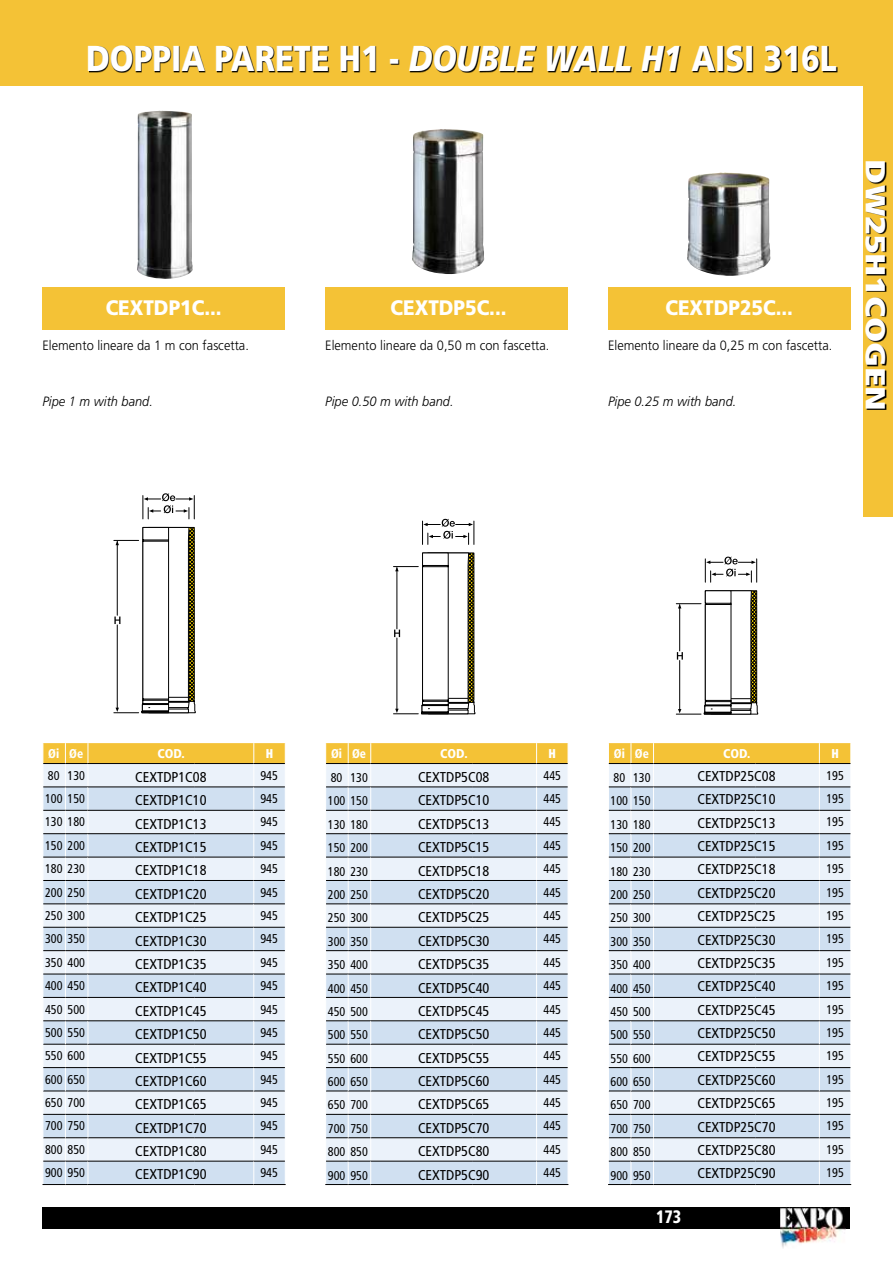
<style>
.page{position:relative;width:893px;height:1263px;background:#fff}
.page>*{position:absolute;margin:0;border:0;box-sizing:border-box;transform-origin:0 0}
.t1{font:900 36px "Frutiger";color:#fff;scale:.85 1}
.t2{font:900 condensed 27.45px "Frutiger";color:#fff;scale:1.31 1}
.t3{font:900 21px "Frutiger";color:#fff;scale:.9 1}
.t4{font:900 condensed 18px "Frutiger";color:#fff;scale:.9 1}
.t5{font:condensed 14.25px/23.4px "Frutiger";color:#000;text-align:justify}
.t6{font:300 13.5px "Frutiger";color:#000;scale:.95 1}
.t7{font:italic 300 13.5px "Frutiger";color:#000;scale:.95 1}
.t8{font:condensed 12.75px/23.4px "Frutiger";color:#000;text-align:justify;scale:.95 1}
.t9{font:900 condensed 12.75px "Frutiger";color:#fff}
.t10{font:900 condensed 12.75px "Frutiger";color:#fff;scale:.9 1}
.t11{font:900 condensed 12.75px "Frutiger";color:#fff;scale:.9 1}
.s1{font-style:italic}
</style>
<div class="page">
<div style="left:43px;top:1207px;width:807px;height:21px;background:#000"></div>
<img style="left:781px;top:1207px;width:65px;height:41px">
<svg style="left:43px;top:743px;width:243px;height:442px;background:#d5dde2"></svg>
<hr style="left:254px;top:1020px;width:31px;height:1px;background:#000">
<hr style="left:254px;top:1067px;width:31px;height:1px;background:#000">
<hr style="left:254px;top:1114px;width:31px;height:1px;background:#000">
<hr style="left:254px;top:1161px;width:31px;height:1px;background:#000">
<hr style="left:254px;top:1184px;width:32px;height:1px;background:#000">
<div style="left:325px;top:287px;width:243px;height:43px;background:#f4c236"></div>
<svg style="left:325px;top:743px;width:244px;height:442px;background:#d5dde2"></svg>
<hr style="left:537px;top:1020px;width:31px;height:1px;background:#000">
<hr style="left:537px;top:1067px;width:31px;height:1px;background:#000">
<hr style="left:537px;top:1114px;width:31px;height:1px;background:#000">
<hr style="left:537px;top:1161px;width:31px;height:1px;background:#000">
<hr style="left:537px;top:1184px;width:31px;height:1px;background:#000">
<svg style="left:608px;top:743px;width:243px;height:442px;background:#d5dde2"></svg>
<hr style="left:819px;top:1020px;width:31px;height:1px;background:#000">
<hr style="left:819px;top:1067px;width:31px;height:1px;background:#000">
<hr style="left:819px;top:1114px;width:31px;height:1px;background:#000">
<hr style="left:819px;top:1161px;width:31px;height:1px;background:#000">
<hr style="left:819px;top:1184px;width:32px;height:1px;background:#000">
<div style="left:608px;top:287px;width:242px;height:43px;background:#f4c236"></div>
<div style="left:0;top:0;width:893px;height:85px;background:#f4c236"></div>
<svg style="left:89px;top:46px;width:749px;height:26px"></svg>
<div style="left:863px;top:0;width:30px;height:517px;background:#f4c236"></div>
<svg style="left:866px;top:163px;width:21px;height:247px"></svg>
<img style="left:412px;top:129px;width:72px;height:145px">
<img style="left:687px;top:172px;width:83px;height:104px">
<svg style="left:422px;top:519px;width:53px;height:25px"></svg>
<svg style="left:393px;top:552px;width:83px;height:162px"></svg>
<svg style="left:705px;top:557px;width:52px;height:25px"></svg>
<svg style="left:676px;top:590px;width:82px;height:125px"></svg>
<div style="left:43px;top:287px;width:242px;height:43px;background:#f4c236"></div>
<img style="left:137px;top:111px;width:56px;height:168px">
<svg style="left:143px;top:493px;width:52px;height:26px"></svg>
<svg style="left:114px;top:527px;width:82px;height:186px"></svg>
<h1 class="t1" style="left:86px;top:36px;width:885px">DOPPIA PARETE H1 - <span class="s1">DOUBLE WALL H1</span> AISI 316L</h1>
<h3 class="t3" style="left:106px;top:295px;width:130px">CEXTDP1C...</h3>
<p class="t6" style="left:43px;top:337px;width:219px">Elemento lineare da 1 m con fascetta.</p>
<p class="t7" style="left:43px;top:394px;width:118px">Pipe 1 m with band.</p>
<h3 class="t3" style="left:391px;top:295px;width:130px">CEXTDP5C...</h3>
<p class="t6" style="left:325px;top:337px;width:238px">Elemento lineare da 0,50 m con fascetta.</p>
<p class="t7" style="left:325px;top:394px;width:137px">Pipe 0.50 m with band.</p>
<h3 class="t3" style="left:665px;top:295px;width:143px">CEXTDP25C...</h3>
<p class="t6" style="left:608px;top:337px;width:238px">Elemento lineare da 0,25 m con fascetta.</p>
<p class="t7" style="left:608px;top:394px;width:137px">Pipe 0.25 m with band.</p>
<h2 class="t2" style="left:892px;top:159px;width:194px;rotate:90deg">DW25H1COGEN</h2>
<p class="t10" style="left:48px;top:746px;width:40px">Øi Øe</p>
<p class="t8" style="left:45px;top:764px;width:44px;text-indent:23px">130<br>100 150<br>130 180<br>150 200<br>180 230<br>200 250<br>250 300<br>300 350<br>350 400<br>400 450<br>450 500<br>500 550<br>550 600<br>600 650<br>650 700<br>700 750<br>800 850<br>900 950</p>
<p class="t8" style="left:48px;top:764px;width:14px">80</p>
<p class="t9" style="left:157px;top:746px;width:29px">COD.</p>
<p class="t5" style="left:135px;top:765px;width:73px">CEXTDP1C08<br>CEXTDP1C10<br>CEXTDP1C13<br>CEXTDP1C15<br>CEXTDP1C18<br>CEXTDP1C20<br>CEXTDP1C25<br>CEXTDP1C30<br>CEXTDP1C35<br>CEXTDP1C40<br>CEXTDP1C45<br>CEXTDP1C50<br>CEXTDP1C55<br>CEXTDP1C60<br>CEXTDP1C65<br>CEXTDP1C70<br>CEXTDP1C80<br>CEXTDP1C90</p>
<p class="t11" style="left:266px;top:745px;width:10px">H</p>
<p class="t8" style="left:260px;top:764px;width:20px">945<br>945<br>945<br>945<br>945<br>945<br>945<br>945<br>945<br>945<br>945<br>945<br>945<br>945<br>945<br>945<br>945<br>945</p>
<p class="t10" style="left:331px;top:746px;width:40px">Øi Øe</p>
<p class="t8" style="left:350px;top:766px;width:20px">130</p>
<p class="t8" style="left:328px;top:766px;width:44px;text-align:left">80<br>100 150<br>130 180<br>150 200<br>180 230<br>200 250<br>250 300<br>300 350<br>350 400<br>400 450<br>450 500<br>500 550<br>550 600<br>600 650<br>650 700<br>700 750<br>800 850<br>900 950</p>
<p class="t9" style="left:440px;top:746px;width:29px">COD.</p>
<p class="t11" style="left:549px;top:745px;width:10px">H</p>
<p class="t5" style="left:418px;top:765px;width:73px">CEXTDP5C08<br>CEXTDP5C10<br>CEXTDP5C13<br>CEXTDP5C15<br>CEXTDP5C18<br>CEXTDP5C20<br>CEXTDP5C25<br>CEXTDP5C30<br>CEXTDP5C35<br>CEXTDP5C40<br>CEXTDP5C45<br>CEXTDP5C50<br>CEXTDP5C55<br>CEXTDP5C60<br>CEXTDP5C65<br>CEXTDP5C70<br>CEXTDP5C80<br>CEXTDP5C90</p>
<p class="t8" style="left:544px;top:764px;width:20px">445<br>445<br>445<br>445<br>445<br>445<br>445<br>445<br>445<br>445<br>445<br>445<br>445<br>445<br>445<br>445<br>445<br>445</p>
<p class="t10" style="left:614px;top:746px;width:40px">Øi Øe</p>
<p class="t8" style="left:633px;top:766px;width:20px">130</p>
<p class="t8" style="left:611px;top:766px;width:44px;text-align:left">80<br>100 150<br>130 180<br>150 200<br>180 230<br>200 250<br>250 300<br>300 350<br>350 400<br>400 450<br>450 500<br>500 550<br>550 600<br>600 650<br>650 700<br>700 750<br>800 850<br>900 950</p>
<p class="t9" style="left:723px;top:746px;width:29px">COD.</p>
<p class="t11" style="left:831px;top:745px;width:10px">H</p>
<p class="t5" style="left:697px;top:764px;width:80px">CEXTDP25C08<br>CEXTDP25C10<br>CEXTDP25C13<br>CEXTDP25C15<br>CEXTDP25C18<br>CEXTDP25C20<br>CEXTDP25C25<br>CEXTDP25C30<br>CEXTDP25C35<br>CEXTDP25C40<br>CEXTDP25C45<br>CEXTDP25C50<br>CEXTDP25C55<br>CEXTDP25C60<br>CEXTDP25C65<br>CEXTDP25C70<br>CEXTDP25C80<br>CEXTDP25C90</p>
<p class="t8" style="left:826px;top:764px;width:20px">195<br>195<br>195<br>195<br>195<br>195<br>195<br>195<br>195<br>195<br>195<br>195<br>195<br>195<br>195<br>195<br>195<br>195</p>
<p class="t4" style="left:656px;top:1206px;width:29px">173</p>
</div>
